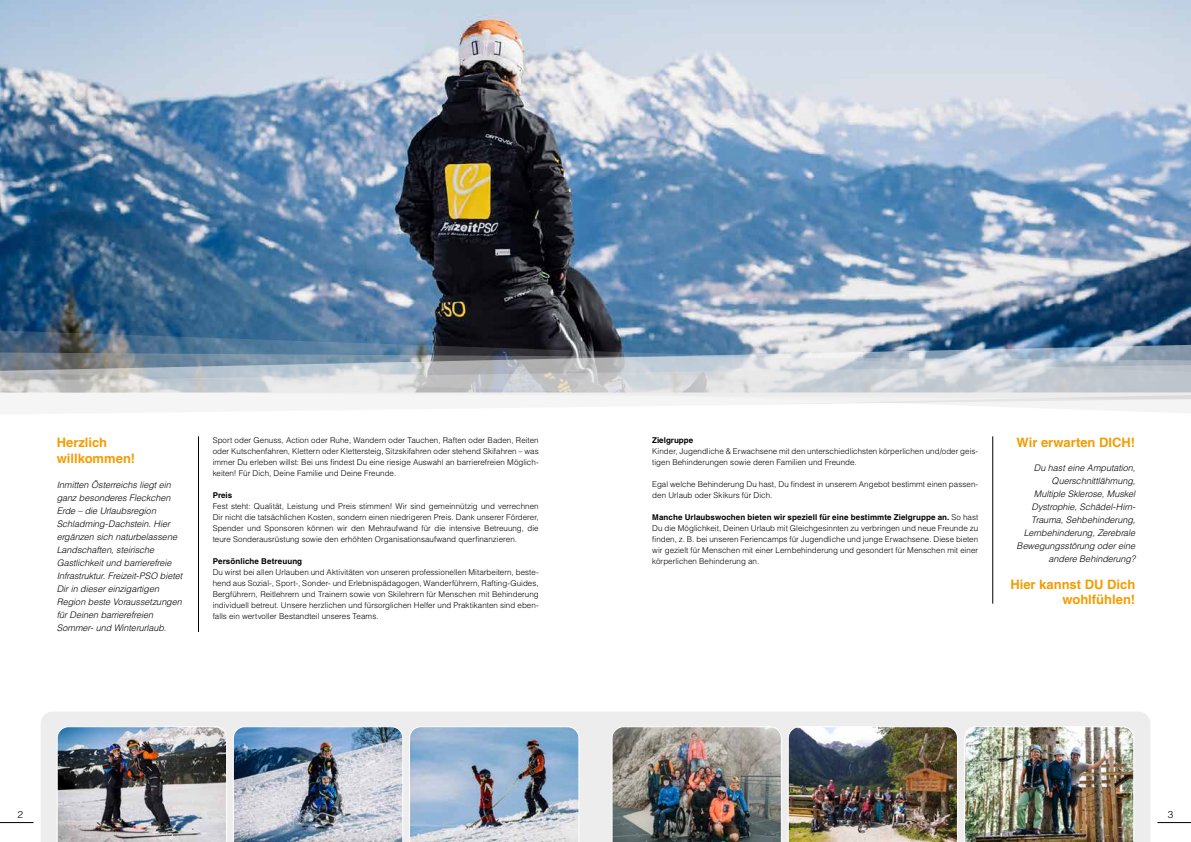
<style>
.page{position:relative;width:1191px;height:842px;background:#fff}
.page>*{position:absolute;margin:0;border:0;box-sizing:border-box;transform-origin:0 0}
.t1{font:700 13px/15.6px "Helvetica LT";color:#f59c00}
.t2{font:300 10px "Helvetica LT";color:#000}
.t3{font:italic 300 9px/13px "Helvetica LT";color:#000}
.t4{font:300 8px/11px "Helvetica LT";letter-spacing:.005em;color:#000;text-align:justify}
.t5{font:700 8px "Helvetica LT";letter-spacing:.01em;color:#000}
.s1{font-weight:700}
</style>
<div class="page">
<img style="left:0;top:0;width:1191px;height:329px">
<div style="left:41px;top:712px;width:1109px;height:130px;background:#ededed"></div>
<hr style="left:0;top:822px;width:34px;height:1px;background:#000">
<hr style="left:1157px;top:822px;width:34px;height:1px;background:#000">
<img style="left:56px;top:726px;width:524px;height:116px">
<img style="left:611px;top:726px;width:523px;height:116px">
<hr style="left:198px;top:436px;width:1px;height:196px;background:#000">
<hr style="left:992px;top:436px;width:1px;height:168px;background:#000">
<img style="left:0;top:329px;width:1191px;height:15px">
<svg style="left:0;top:344px;width:1191px;height:69px"></svg>
<h1 class="t1" style="left:57px;top:434px;width:80px">Herzlich willkommen!</h1>
<p class="t3" style="left:57px;top:478px;width:127px">Inmitten Österreichs liegt ein ganz besonderes Fleckchen<br>Erde – die Urlaubsregion<br>Schladming-Dachstein. Hier ergänzen sich naturbelassene<br>Landschaften, steirische<br>Gastlichkeit und barrierefreie<br>Infrastruktur. Freizeit-PSO bietet<br>Dir in dieser einzigartigen<br>Region beste Voraussetzungen für Deinen barrierefreien<br>Sommer- und Winterurlaub.</p>
<p class="t4" style="left:213px;top:435px;width:328px">Sport oder Genuss, Action oder Ruhe, Wandern oder Tauchen, Raften oder Baden, Reiten oder Kutschenfahren, Klettern oder Klettersteig, Sitzskifahren oder stehend Skifahren – was immer Du erleben willst: Bei uns findest Du eine riesige Auswahl an barrierefreien Möglich&shy;keiten! Für Dich, Deine Familie und Deine Freunde.</p>
<p class="t5" style="left:213px;top:491px;width:21px">Preis</p>
<p class="t4" style="left:213px;top:501px;width:327px">Fest steht: Qualität, Leistung und Preis stimmen! Wir sind gemeinnützig und verrechnen Dir nicht die tatsächlichen Kosten, sondern einen niedrigeren Preis. Dank unserer Förderer, Spender und Sponsoren können wir den Mehraufwand für die intensive Betreuung, die teure Sonderausrüstung sowie den erhöhten Organisationsaufwand querfinanzieren.</p>
<p class="t5" style="left:213px;top:557px;width:91px">Persönliche Betreuung</p>
<p class="t4" style="left:213px;top:567px;width:327px">Du wirst bei allen Urlauben und Aktivitäten von unseren professionellen Mitarbeitern, beste&shy;hend aus Sozial-, Sport-, Sonder- und Erlebnispädagogen, Wanderführern, Rafting-Guides, Bergführern, Reitlehrern und Trainern sowie von Skilehrern für Menschen mit Behinderung individuell betreut. Unsere herzlichen und fürsorglichen Helfer und Praktikanten sind eben&shy;falls ein wertvoller Bestandteil unseres Teams.</p>
<p class="t5" style="left:652px;top:435px;width:42px">Zielgruppe</p>
<p class="t4" style="left:652px;top:446px;width:327px">Kinder, Jugendliche &amp; Erwachsene mit den unterschiedlichsten körperlichen und/oder geis&shy;tigen Behinderungen sowie deren Familien und Freunde.</p>
<p class="t4" style="left:652px;top:479px;width:327px">Egal welche Behinderung Du hast, Du findest in unserem Angebot bestimmt einen passen&shy;den Urlaub oder Skikurs für Dich.</p>
<p class="t4" style="left:652px;top:512px;width:328px"><span class="s1">Manche Urlaubswochen bieten wir speziell für eine bestimmte Zielgruppe an.</span> So hast Du die Möglichkeit, Deinen Urlaub mit Gleichgesinnten zu verbringen und neue Freunde zu finden, z. B. bei unseren Feriencamps für Jugendliche und junge Erwachsene. Diese bieten wir gezielt für Menschen mit einer Lernbehinderung und gesondert für Menschen mit einer körperlichen Behinderung an.</p>
<h1 class="t1" style="left:1016px;top:434px;width:120px">Wir erwarten DICH!</h1>
<p class="t3" style="left:1016px;top:461px;width:120px;text-align:right">Du hast eine Amputation,<br>Querschnittlähmung,<br>Multiple Sklerose, Muskel<br>Dystrophie, Schädel-Hirn-<br>Trauma, Sehbehinderung,<br>Lernbehinderung, Zerebrale<br>Bewegungsstörung oder eine andere Behinderung?</p>
<h1 class="t1" style="left:1010px;top:576px;width:126px;text-align:right">Hier kannst DU Dich wohlfühlen!</h1>
<p class="t2" style="left:18px;top:808px;width:7px">2</p>
<p class="t2" style="left:1167px;top:808px;width:7px">3</p>
</div>
